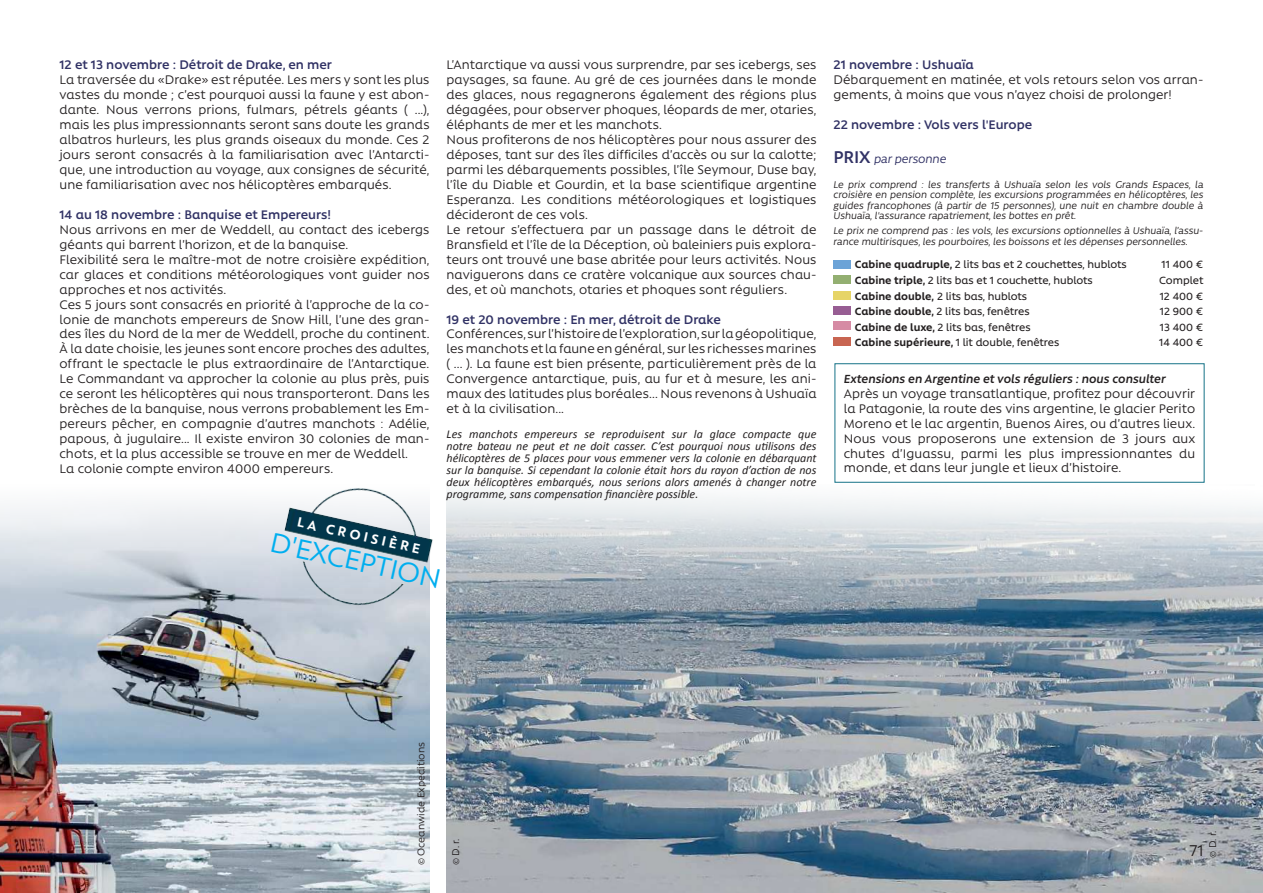
<style>
.page{position:relative;width:1263px;height:893px;background:#fff}
.page>*{position:absolute;margin:0;border:0;box-sizing:border-box;transform-origin:0 0}
.t1{font:31.65px "Rawson Alt";color:#00aeef}
.t2{font:18px "Rawson Alt";color:#231f20}
.t3{font:700 15.6px "Rawson Alt";color:#fff}
.t4{font:14.25px/15px "Rawson Alt";letter-spacing:.005em;color:#231f20;text-align:justify}
.t5{font:600 14.25px "Rawson Alt";color:#313265}
.t6{font:italic 600 13.5px "Rawson Alt";color:#231f20}
.t7{font:italic 13.5px "Rawson Alt";letter-spacing:-.01em;color:#313265}
.t8{font:italic 12px/12px "Calibri";color:#231f20;text-align:justify}
.t9{font:500 12px "Rawson Alt";color:#231f20}
.t10{font:italic 11.25px/10.5px "Rawson Alt";color:#231f20;text-align:justify}
.t11{font:11.25px "Rawson Alt";color:#231f20}
.s1{font-weight:600;font-style:normal;font-size:19.5px}
.s2{font-weight:700}
</style>
<div class="page">
<img style="left:446px;top:492px;width:817px;height:401px">
<div style="left:833px;top:261px;width:17px;height:8px;background:#6ca3d7"></div>
<div style="left:833px;top:275px;width:17px;height:9px;background:#93af71"></div>
<div style="left:833px;top:291px;width:17px;height:9px;background:#e6d467"></div>
<div style="left:833px;top:307px;width:17px;height:8px;background:#975d93"></div>
<div style="left:833px;top:338px;width:17px;height:8px;background:#c86551"></div>
<div style="left:833px;top:322px;width:17px;height:8px;background:#d68ba4"></div>
<img style="left:0;top:503px;width:429px;height:390px">
<div style="left:834px;top:363px;width:370px;height:120px;border:1px solid #157287"></div>
<img style="left:258px;top:488px;width:201px;height:150px">
<p class="t5" style="left:60px;top:57px;width:274px">12 et 13 novembre : Détroit de Drake, en mer</p>
<p class="t4" style="left:60px;top:72px;width:371px">La traversée du «Drake» est réputée. Les mers y sont les plus vastes du monde ; c’est pourquoi aussi la faune y est abon&shy;dante. Nous verrons prions, fulmars, pétrels géants ( ...), mais les plus impressionnants seront sans doute les grands albatros hurleurs, les plus grands oiseaux du monde. Ces 2 jours seront consacrés à la familiarisation avec l’Antarcti&shy;que, une introduction au voyage, aux consignes de sécurité, une familiarisation avec nos hélicoptères embarqués.</p>
<p class="t5" style="left:60px;top:207px;width:273px">14 au 18 novembre : Banquise et Empereurs!</p>
<p class="t4" style="left:60px;top:222px;width:372px;text-align:left">Nous arrivons en mer de Weddell, au contact des icebergs géants qui barrent l’horizon, et de la banquise.<br>Flexibilité sera le maître-mot de notre croisière expédition, car glaces et conditions météorologiques vont guider nos approches et nos activités.<br>Ces 5 jours sont consacrés en priorité à l’approche de la co&shy;lonie de manchots empereurs de Snow Hill, l’une des gran&shy;des îles du Nord de la mer de Weddell, proche du continent.<br>À la date choisie, les jeunes sont encore proches des adultes, offrant le spectacle le plus extraordinaire de l’Antarctique.<br>Le Commandant va approcher la colonie au plus près, puis ce seront les hélicoptères qui nous transporteront. Dans les brèches de la banquise, nous verrons probablement les Em&shy;pereurs pêcher, en compagnie d’autres manchots : Adélie, papous, à jugulaire... Il existe environ 30 colonies de man&shy;chots, et la plus accessible se trouve en mer de Weddell.<br>La colonie compte environ 4000 empereurs.</p>
<p class="t4" style="left:446px;top:57px;width:371px;text-align:left">L’Antarctique va aussi vous surprendre, par ses icebergs, ses paysages, sa faune. Au gré de ces journées dans le monde des glaces, nous regagnerons également des régions plus dégagées, pour observer phoques, léopards de mer, otaries, éléphants de mer et les manchots.<br>Nous profiterons de nos hélicoptères pour nous assurer des déposes, tant sur des îles difficiles d’accès ou sur la calotte; parmi les débarquements possibles, l’île Seymour, Duse bay, l’île du Diable et Gourdin, et la base scientifique argentine Esperanza. Les conditions météorologiques et logistiques décideront de ces vols.<br>Le retour s’effectuera par un passage dans le détroit de Bransfield et l’île de la Déception, où baleiniers puis explora&shy;teurs ont trouvé une base abritée pour leurs activités. Nous naviguerons dans ce cratère volcanique aux sources chau&shy;des, et où manchots, otaries et phoques sont réguliers.</p>
<p class="t5" style="left:446px;top:311px;width:276px">19 et 20 novembre : En mer, détroit de Drake</p>
<p class="t4" style="left:446px;top:327px;width:372px">Conférences, sur l’histoire de l’exploration, sur la géopolitique, les manchots et la faune en général, sur les richesses marines ( ... ). La faune est bien présente, particulièrement près de la Convergence antarctique, puis, au fur et à mesure, les ani&shy;maux des latitudes plus boréales... Nous revenons à Ushuaïa et à la civilisation...</p>
<p class="t8" style="left:446px;top:428px;width:371px">Les manchots empereurs se reproduisent sur la glace compacte que notre bateau ne peut et ne doit casser. C’est pourquoi nous utilisons des hélicoptères de 5 places pour vous emmener vers la colonie en débarquant sur la banquise. Si cependant la colonie était hors du rayon d’action de nos deux hélicoptères embarqués, nous serions alors amenés à changer notre programme, sans compensation financière possible.</p>
<p class="t3" style="left:300px;top:513px;width:127px;rotate:13deg">LA CROISIÈRE</p>
<h1 class="t1" style="left:274px;top:526px;width:176px;rotate:12deg">D'EXCEPTION</h1>
<p class="t5" style="left:833px;top:57px;width:142px">21 novembre : Ushuaïa</p>
<p class="t4" style="left:833px;top:72px;width:371px">Débarquement en matinée, et vols retours selon vos arran&shy;gements, à moins que vous n’ayez choisi de prolonger!</p>
<p class="t5" style="left:833px;top:117px;width:200px">22 novembre : Vols vers l'Europe</p>
<p class="t7" style="left:833px;top:152px;width:114px"><span class="s1">PRIX</span> par personne</p>
<p class="t10" style="left:833px;top:179px;width:372px">Le prix comprend : les transferts à Ushuaïa selon les vols Grands Espaces, la croisière en pension complète, les excursions programmées en hélicoptères, les guides francophones (à partir de 15 personnes), une nuit en chambre double à Ushuaïa, l'assurance rapatriement, les bottes en prêt.</p>
<p class="t10" style="left:833px;top:225px;width:371px">Le prix ne comprend pas : les vols, les excursions optionnelles à Ushuaïa, l’assu&shy;rance multirisques, les pourboires, les boissons et les dépenses personnelles.</p>
<p class="t9" style="left:855px;top:258px;width:274px"><span class="s2">Cabine quadruple,</span> 2 lits bas et 2 couchettes, hublots</p>
<p class="t9" style="left:1161px;top:258px;width:43px">11 400 €</p>
<p class="t9" style="left:855px;top:274px;width:240px"><span class="s2">Cabine triple,</span> 2 lits bas et 1 couchette, hublots</p>
<p class="t9" style="left:1159px;top:274px;width:46px">Complet</p>
<p class="t9" style="left:855px;top:290px;width:174px"><span class="s2">Cabine double,</span> 2 lits bas, hublots</p>
<p class="t9" style="left:1160px;top:290px;width:45px">12 400 €</p>
<p class="t9" style="left:855px;top:305px;width:176px"><span class="s2">Cabine double,</span> 2 lits bas, fenêtres</p>
<p class="t9" style="left:1160px;top:305px;width:45px">12 900 €</p>
<p class="t9" style="left:855px;top:321px;width:177px"><span class="s2">Cabine de luxe,</span> 2 lits bas, fenêtres</p>
<p class="t9" style="left:1160px;top:321px;width:45px">13 400 €</p>
<p class="t9" style="left:855px;top:336px;width:206px"><span class="s2">Cabine supérieure,</span> 1 lit double, fenêtres</p>
<p class="t9" style="left:1159px;top:336px;width:46px">14 400 €</p>
<p class="t6" style="left:844px;top:371px;width:324px">Extensions en Argentine et vols réguliers : nous consulter</p>
<p class="t4" style="left:844px;top:386px;width:353px">Après un voyage transatlantique, profitez pour découvrir la Patagonie, la route des vins argentine, le glacier Perito Moreno et le lac argentin, Buenos Aires, ou d’autres lieux.<br>Nous vous proposerons une extension de 3 jours aux chutes d’Iguassu, parmi les plus impressionnantes du monde, et dans leur jungle et lieux d’histoire.</p>
<p class="t11" style="left:415px;top:865px;width:125px;rotate:-90deg">© Oceanwide Expeditions</p>
<p class="t11" style="left:450px;top:865px;width:29px;rotate:-90deg">© D. r.</p>
<p class="t11" style="left:1207px;top:858px;width:29px;rotate:-90deg">© D. r.</p>
<p class="t2" style="left:1189px;top:842px;width:16px">71</p>
</div>
